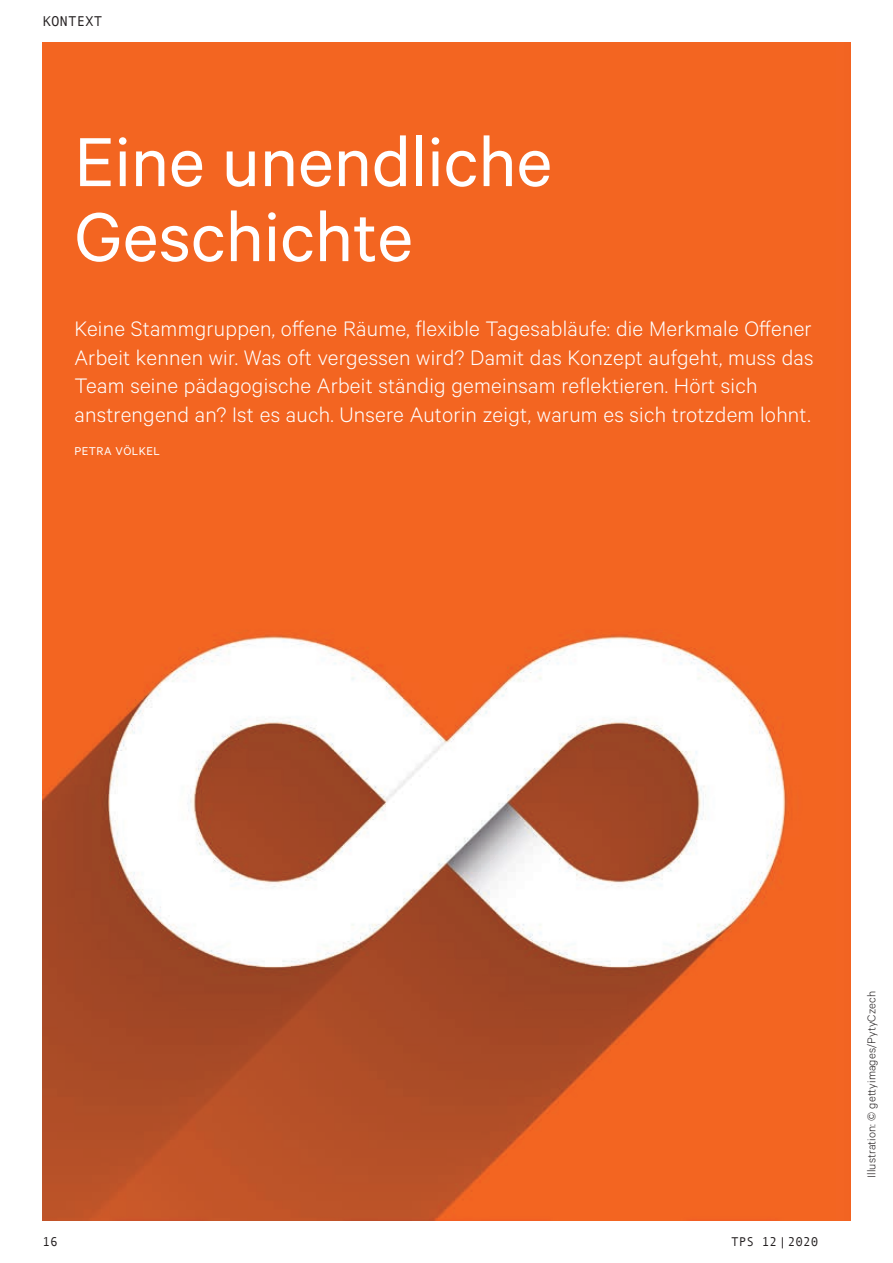
<style>
.page{position:relative;width:893px;height:1263px;background:#fff}
.page>*{position:absolute;margin:0;border:0;box-sizing:border-box;transform-origin:0 0}
.t1{font:78px/75px "Calibre";color:#fff}
.t2{font:300 23.7px/28.5px "Calibre";letter-spacing:.01em;color:#fff}
.t3{font:14.25px "Andale Mono";color:#231f20}
.t4{font:300 12.75px "Calibre";letter-spacing:.01em;color:#231f20}
.t5{font:12.75px "Andale Mono";color:#231f20}
.t6{font:12.75px "Calibre";letter-spacing:.04em;color:#fff}
</style>
<div class="page">
<img style="left:43px;top:43px;width:807px;height:1177px">
<p class="t3" style="left:43px;top:12px;width:61px">KONTEXT</p>
<h1 class="t1" style="left:74px;top:122px;width:479px">Eine unendliche<br>Geschichte</h1>
<p class="t2" style="left:74px;top:314px;width:741px">Keine Stammgruppen, offene Räume, flexible Tagesabläufe: die Merkmale Offener Arbeit kennen wir. Was oft vergessen wird? Damit das Konzept aufgeht, muss das Team seine pädagogische Arbeit ständig gemeinsam reflektieren. Hört sich anstrengend an? Ist es auch. Unsere Autorin zeigt, warum es sich trotzdem lohnt.</p>
<p class="t6" style="left:74px;top:443px;width:87px">PETRA VÖLKEL</p>
<p class="t5" style="left:43px;top:1233px;width:17px">16</p>
<p class="t5" style="left:731px;top:1233px;width:89px">TPS 12|2020</p>
<p class="t4" style="left:864px;top:1177px;width:188px;rotate:-90deg">Illustration: © gettyimages/PytyCzech</p>
</div>
